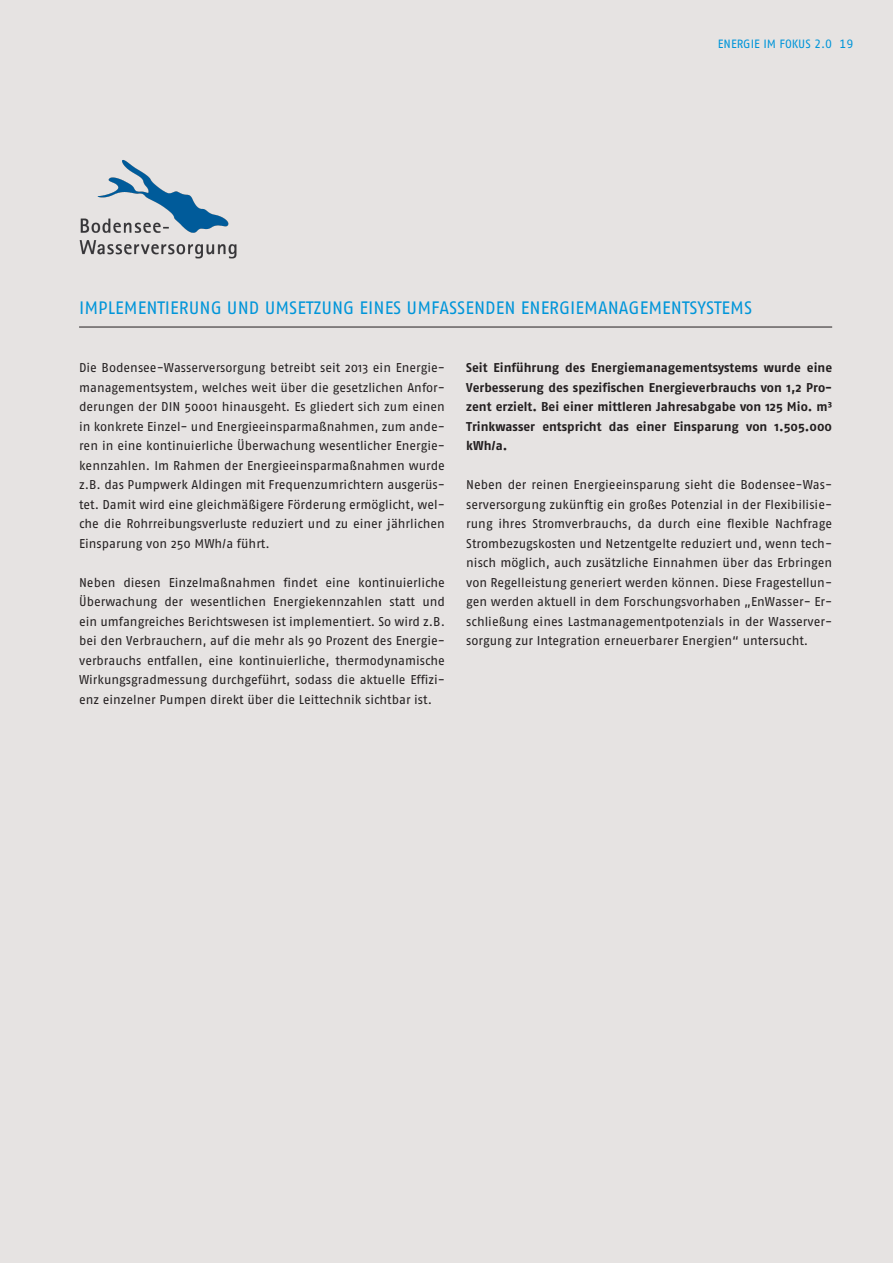
<style>
.page{position:relative;width:893px;height:1263px;background:#e6e3e2}
.page>*{position:absolute;margin:0;border:0;box-sizing:border-box;transform-origin:0 0}
.t1{font:18px "Fago No";color:#0095d9}
.t2{font:12.75px/19.5px "Fago No";color:#231f20;text-align:justify}
.t3{font:700 12.75px/19.5px "Fago No";color:#231f20;text-align:justify}
.t4{font:12px "Fago No Tf";color:#0095d9}
</style>
<div class="page">
<img style="left:79px;top:160px;width:158px;height:99px">
<hr style="left:79px;top:327px;width:753px;height:1px;background:#231f20">
<p class="t4" style="left:718px;top:37px;width:137px">ENERGIE IM FOKUS 2.0 19</p>
<h1 class="t1" style="left:79px;top:297px;width:675px">IMPLEMENTIERUNG UND UMSETZUNG EINES UMFASSENDEN ENERGIEMANAGEMENTSYSTEMS</h1>
<p class="t2" style="left:79px;top:358px;width:367px">Die Bodensee-Wasserversorgung betreibt seit 2013 ein Energie&shy;managementsystem, welches weit über die gesetzlichen Anfor&shy;derungen der DIN 50001 hinausgeht. Es gliedert sich zum einen in konkrete Einzel- und Energieeinsparmaßnahmen, zum ande&shy;ren in eine kontinuierliche Überwachung wesentlicher Energie&shy;kennzahlen. Im Rahmen der Energieeinsparmaßnahmen wurde z.B. das Pumpwerk Aldingen mit Frequenzumrichtern ausgerüs&shy;tet. Damit wird eine gleichmäßigere Förderung ermöglicht, wel&shy;che die Rohrreibungsverluste reduziert und zu einer jährlichen Einsparung von 250 MWh/a führt.</p>
<p class="t2" style="left:79px;top:573px;width:367px">Neben diesen Einzelmaßnahmen findet eine kontinuierliche Überwachung der wesentlichen Energiekennzahlen statt und ein umfangreiches Berichtswesen ist implementiert. So wird z.B. bei den Verbrauchern, auf die mehr als 90 Prozent des Energie&shy;verbrauchs entfallen, eine kontinuierliche, thermodynamische Wirkungsgradmessung durchgeführt, sodass die aktuelle Effizi&shy;enz einzelner Pumpen direkt über die Leittechnik sichtbar ist.</p>
<p class="t3" style="left:466px;top:358px;width:367px">Seit Einführung des Energiemanagementsystems wurde eine Verbesserung des spezifischen Energieverbrauchs von 1,2 Pro&shy;zent erzielt. Bei einer mittleren Jahresabgabe von 125 Mio. m³<br>Trinkwasser entspricht das einer Einsparung von 1.505.000 kWh/a.</p>
<p class="t2" style="left:466px;top:475px;width:367px">Neben der reinen Energieeinsparung sieht die Bodensee-Was&shy;serversorgung zukünftig ein großes Potenzial in der Flexibilisie&shy;rung ihres Stromverbrauchs, da durch eine flexible Nachfrage Strombezugskosten und Netzentgelte reduziert und, wenn tech&shy;nisch möglich, auch zusätzliche Einnahmen über das Erbringen von Regelleistung generiert werden können. Diese Fragestellun&shy;gen werden aktuell in dem Forschungsvorhaben „EnWasser- Er&shy;schließung eines Lastmanagementpotenzials in der Wasserver&shy;sorgung zur Integration erneuerbarer Energien“ untersucht.</p>
</div>
